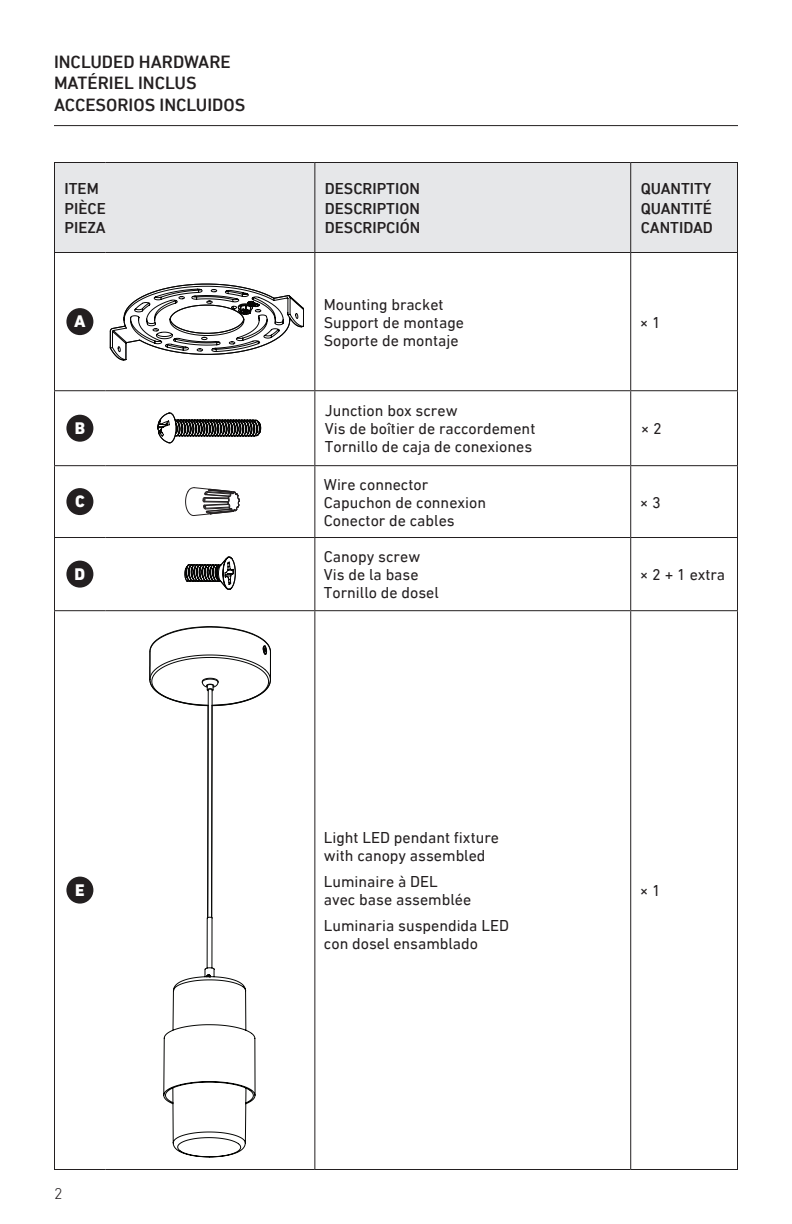
<style>
.page{position:relative;width:792px;height:1224px;background:#fff}
.page>*{position:absolute;margin:0;border:0;box-sizing:border-box;transform-origin:0 0}
.t1{font:500 18px/21.6px "DIN Next LT Pro";color:#231f20}
.t2{font:800 17px "DIN Next LT Pro";color:#fff}
.t3{font:16px/18px "DIN Next LT Pro";color:#231f20}
.t4{font:500 16px/19.2px "DIN Next LT Pro";color:#231f20;text-align:justify}
.t5{font:300 16px "DIN Next LT Pro";color:#231f20}
</style>
<div class="page">
<div style="left:55px;top:163px;width:682px;height:89px;background:#e6e7e9"></div>
<hr style="left:314px;top:163px;width:1px;height:89px;background:#231f20">
<hr style="left:630px;top:163px;width:1px;height:89px;background:#231f20">
<hr style="left:54px;top:252px;width:51px;height:1px;background:#231f20">
<hr style="left:105px;top:252px;width:210px;height:1px;background:#231f20">
<hr style="left:315px;top:252px;width:316px;height:1px;background:#231f20">
<hr style="left:314px;top:253px;width:1px;height:137px;background:#231f20">
<hr style="left:631px;top:252px;width:107px;height:1px;background:#231f20">
<hr style="left:630px;top:253px;width:1px;height:137px;background:#231f20">
<hr style="left:54px;top:390px;width:51px;height:1px;background:#231f20">
<hr style="left:105px;top:390px;width:210px;height:1px;background:#231f20">
<hr style="left:315px;top:390px;width:316px;height:1px;background:#231f20">
<hr style="left:314px;top:391px;width:1px;height:74px;background:#231f20">
<hr style="left:631px;top:390px;width:107px;height:1px;background:#231f20">
<hr style="left:630px;top:391px;width:1px;height:74px;background:#231f20">
<hr style="left:54px;top:465px;width:51px;height:1px;background:#231f20">
<hr style="left:105px;top:465px;width:210px;height:1px;background:#231f20">
<hr style="left:315px;top:465px;width:316px;height:1px;background:#231f20">
<hr style="left:314px;top:466px;width:1px;height:71px;background:#231f20">
<hr style="left:631px;top:465px;width:107px;height:1px;background:#231f20">
<hr style="left:630px;top:466px;width:1px;height:71px;background:#231f20">
<hr style="left:54px;top:537px;width:51px;height:1px;background:#231f20">
<hr style="left:105px;top:537px;width:210px;height:1px;background:#231f20">
<hr style="left:315px;top:537px;width:316px;height:1px;background:#231f20">
<hr style="left:314px;top:538px;width:1px;height:72px;background:#231f20">
<hr style="left:631px;top:537px;width:107px;height:1px;background:#231f20">
<hr style="left:630px;top:538px;width:1px;height:72px;background:#231f20">
<hr style="left:54px;top:610px;width:51px;height:1px;background:#231f20">
<hr style="left:105px;top:610px;width:210px;height:1px;background:#231f20">
<hr style="left:315px;top:610px;width:316px;height:1px;background:#231f20">
<hr style="left:314px;top:611px;width:1px;height:558px;background:#231f20">
<hr style="left:631px;top:610px;width:107px;height:1px;background:#231f20">
<hr style="left:630px;top:611px;width:1px;height:558px;background:#231f20">
<hr style="left:54px;top:1169px;width:51px;height:1px;background:#231f20">
<hr style="left:105px;top:1169px;width:210px;height:1px;background:#231f20">
<hr style="left:315px;top:1169px;width:316px;height:1px;background:#231f20">
<hr style="left:631px;top:1169px;width:107px;height:1px;background:#231f20">
<hr style="left:54px;top:162px;width:51px;height:1px;background:#231f20">
<hr style="left:54px;top:163px;width:1px;height:89px;background:#231f20">
<hr style="left:105px;top:162px;width:210px;height:1px;background:#231f20">
<hr style="left:315px;top:162px;width:316px;height:1px;background:#231f20">
<hr style="left:631px;top:162px;width:107px;height:1px;background:#231f20">
<hr style="left:737px;top:163px;width:1px;height:89px;background:#231f20">
<hr style="left:54px;top:253px;width:1px;height:137px;background:#231f20">
<hr style="left:737px;top:253px;width:1px;height:137px;background:#231f20">
<hr style="left:54px;top:391px;width:1px;height:74px;background:#231f20">
<hr style="left:737px;top:391px;width:1px;height:74px;background:#231f20">
<hr style="left:54px;top:466px;width:1px;height:71px;background:#231f20">
<hr style="left:737px;top:466px;width:1px;height:71px;background:#231f20">
<hr style="left:54px;top:538px;width:1px;height:72px;background:#231f20">
<hr style="left:737px;top:538px;width:1px;height:72px;background:#231f20">
<hr style="left:54px;top:611px;width:1px;height:558px;background:#231f20">
<hr style="left:737px;top:611px;width:1px;height:558px;background:#231f20">
<div style="left:66px;top:308px;width:27px;height:27px;background:#231f20;border-radius:50%"></div>
<svg style="left:110px;top:284px;width:194px;height:77px"></svg>
<div style="left:66px;top:415px;width:27px;height:27px;background:#231f20;border-radius:50%"></div>
<svg style="left:157px;top:413px;width:104px;height:30px"></svg>
<div style="left:66px;top:488px;width:27px;height:27px;background:#231f20;border-radius:50%"></div>
<svg style="left:185px;top:487px;width:55px;height:29px"></svg>
<div style="left:66px;top:561px;width:27px;height:27px;background:#231f20;border-radius:50%"></div>
<svg style="left:185px;top:557px;width:50px;height:33px"></svg>
<div style="left:66px;top:877px;width:27px;height:27px;background:#231f20;border-radius:50%"></div>
<svg style="left:149px;top:626px;width:122px;height:531px"></svg>
<hr style="left:54px;top:125px;width:684px;height:1px;background:#231f20">
<p class="t1" style="left:54px;top:50px;width:193px">INCLUDED HARDWARE<br>MATÉRIEL INCLUS<br>ACCESORIOS INCLUIDOS</p>
<p class="t4" style="left:64px;top:179px;width:43px;text-align:left">ITEM<br>PIÈCE<br>PIEZA</p>
<p class="t4" style="left:325px;top:179px;width:97px">DESCRIPTION DESCRIPTION DESCRIPCIÓN</p>
<p class="t4" style="left:641px;top:179px;width:74px">QUANTITY QUANTITÉ CANTIDAD</p>
<p class="t2" style="left:74px;top:312px;width:13px">A</p>
<p class="t2" style="left:75px;top:418px;width:12px">B</p>
<p class="t2" style="left:75px;top:491px;width:11px">C</p>
<p class="t2" style="left:75px;top:564px;width:12px">D</p>
<p class="t2" style="left:75px;top:880px;width:11px">E</p>
<p class="t5" style="left:54px;top:1184px;width:10px">2</p>
<p class="t3" style="left:324px;top:295px;width:142px">Mounting bracket<br>Support de montage<br>Soporte de montaje</p>
<p class="t3" style="left:325px;top:402px;width:212px">Junction box screw<br>Vis de boîtier de raccordement<br>Tornillo de caja de conexiones</p>
<p class="t3" style="left:324px;top:475px;width:164px">Wire connector<br>Capuchon de connexion<br>Conector de cables</p>
<p class="t3" style="left:324px;top:547px;width:116px">Canopy screw<br>Vis de la base<br>Tornillo de dosel</p>
<p class="t3" style="left:324px;top:828px;width:177px">Light LED pendant fixture with canopy assembled</p>
<p class="t3" style="left:324px;top:872px;width:149px">Luminaire à DEL avec base assemblée</p>
<p class="t3" style="left:324px;top:916px;width:187px">Luminaria suspendida LED con dosel ensamblado</p>
<p class="t3" style="left:640px;top:313px;width:23px">× 1</p>
<p class="t3" style="left:641px;top:420px;width:23px">× 2</p>
<p class="t3" style="left:640px;top:493px;width:23px">× 3</p>
<p class="t3" style="left:640px;top:565px;width:87px">× 2 + 1 extra</p>
<p class="t3" style="left:640px;top:881px;width:23px">× 1</p>
</div>
